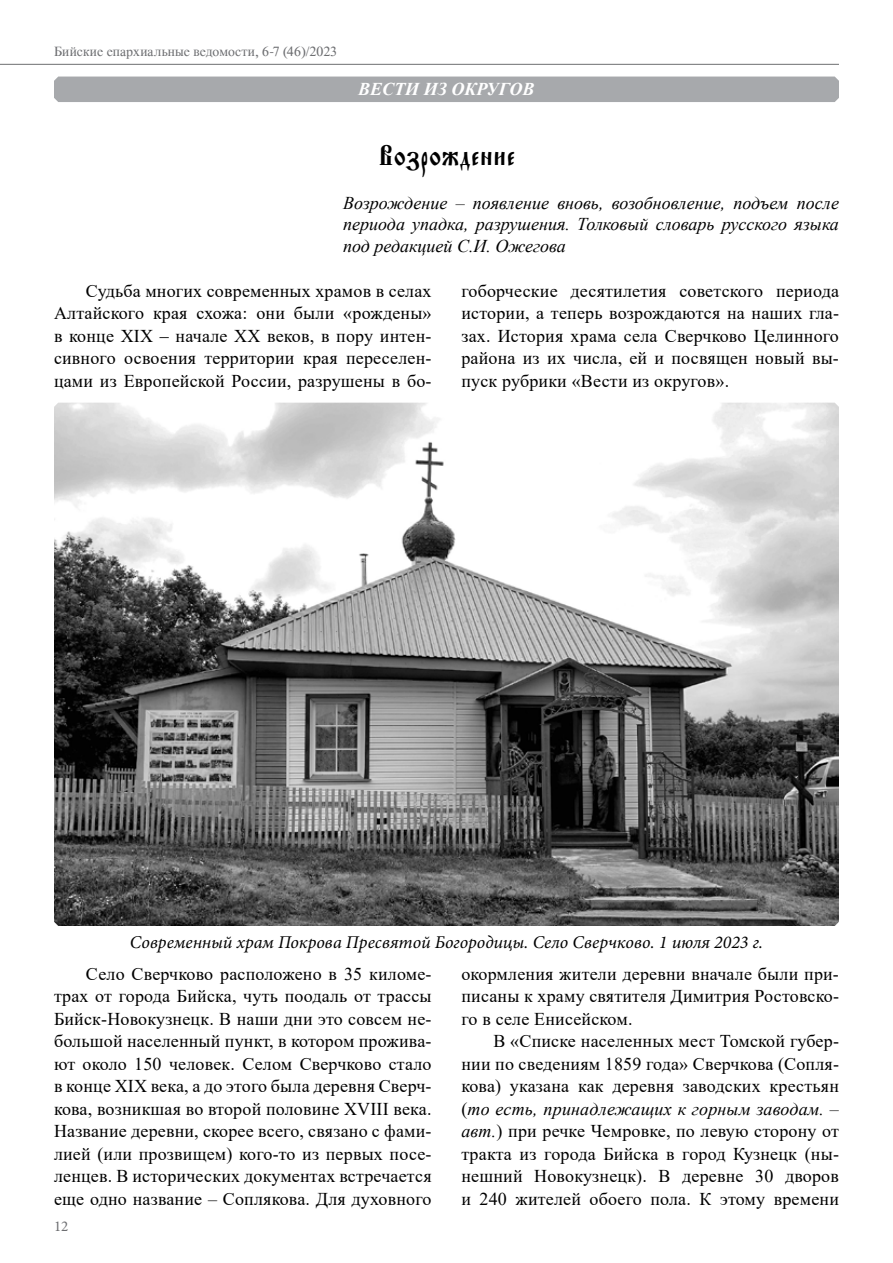
<style>
.page{position:relative;width:893px;height:1263px;background:#fff}
.page>*{position:absolute;margin:0;border:0;box-sizing:border-box;transform-origin:0 0}
.t1{font:30px "Orthodox.tt e Roos";color:#000}
.t2{font:18px/22.5px "Times New Roman";letter-spacing:.01em;color:#000;text-align:justify}
.t3{font:italic 18px/21.6px "Times New Roman";color:#000;text-align:justify}
.t4{font:italic 18px "Minion Pro";color:#000}
.t5{font:italic 700 18px "Times New Roman";color:#fff}
.t6{font:15px "Minion Pro";color:#6d6e71}
.t7{font:13.5px "Time";letter-spacing:.005em;color:#6d6e71}
.s1{font-style:italic}
</style>
<div class="page">
<hr style="left:0;top:64px;width:839px;height:1px;background:#6d6e71">
<div style="left:54px;top:77px;width:785px;height:25px;background:#a7a9ac"></div>
<img style="left:54px;top:403px;width:785px;height:523px">
<p class="t7" style="left:54px;top:44px;width:285px">Бийские епархиальные ведомости, 6-7 (46)/2023</p>
<p class="t5" style="left:358px;top:77px;width:178px">ВЕСТИ ИЗ ОКРУГОВ</p>
<h1 class="t1" style="left:378px;top:137px;width:139px">Возрождение</h1>
<p class="t3" style="left:343px;top:191px;width:497px">Возрождение – появление вновь, возобновление, подъем после периода упадка, разрушения. Толковый словарь русского языка под редакцией С.И. Ожегова</p>
<p class="t2" style="left:54px;top:279px;width:379px;text-indent:32px">Судьба многих современных храмов в селах Алтайского края схожа: они были «рождены» в конце XIX ‒ начале XX веков, в пору интен&shy;сивного освоения территории края переселен&shy;цами из Европейской России, разрушены в бо-</p>
<p class="t2" style="left:461px;top:279px;width:379px">гоборческие десятилетия советского периода истории, а теперь возрождаются на наших гла&shy;зах. История храма села Сверчково Целинного района из их числа, ей и посвящен новый вы&shy;пуск рубрики «Вести из округов».</p>
<p class="t4" style="left:130px;top:929px;width:635px">Современный храм Покрова Пресвятой Богородицы. Село Сверчково. 1 июля 2023 г.</p>
<p class="t2" style="left:54px;top:962px;width:379px;text-indent:32px">Село Сверчково расположено в 35 киломе&shy;трах от города Бийска, чуть поодаль от трассы Бийск-Новокузнецк. В наши дни это совсем не&shy;большой населенный пункт, в котором прожива&shy;ют около 150 человек. Селом Сверчково стало в конце XIX века, а до этого была деревня Сверч&shy;кова, возникшая во второй половине XVIII века.<br>Название деревни, скорее всего, связано с фами&shy;лией (или прозвищем) кого-то из первых посе&shy;ленцев. В исторических документах встречается еще одно название – Соплякова. Для духовного</p>
<p class="t2" style="left:461px;top:962px;width:379px">окормления жители деревни вначале были при&shy;писаны к храму святителя Димитрия Ростовско&shy;го в селе Енисейском.</p>
<p class="t2" style="left:461px;top:1029px;width:379px;text-indent:32px">В «Списке населенных мест Томской губер&shy;нии по сведениям 1859 года» Сверчкова (Сопля&shy;кова) указана как деревня заводских крестьян (<span class="s1">то есть, принадлежащих к горным заводам. ‒ авт.</span>) при речке Чемровке, по левую сторону от тракта из города Бийска в город Кузнецк (ны&shy;нешний Новокузнецк). В деревне 30 дворов и 240 жителей обоего пола. К этому времени</p>
<p class="t6" style="left:54px;top:1216px;width:16px">12</p>
</div>
